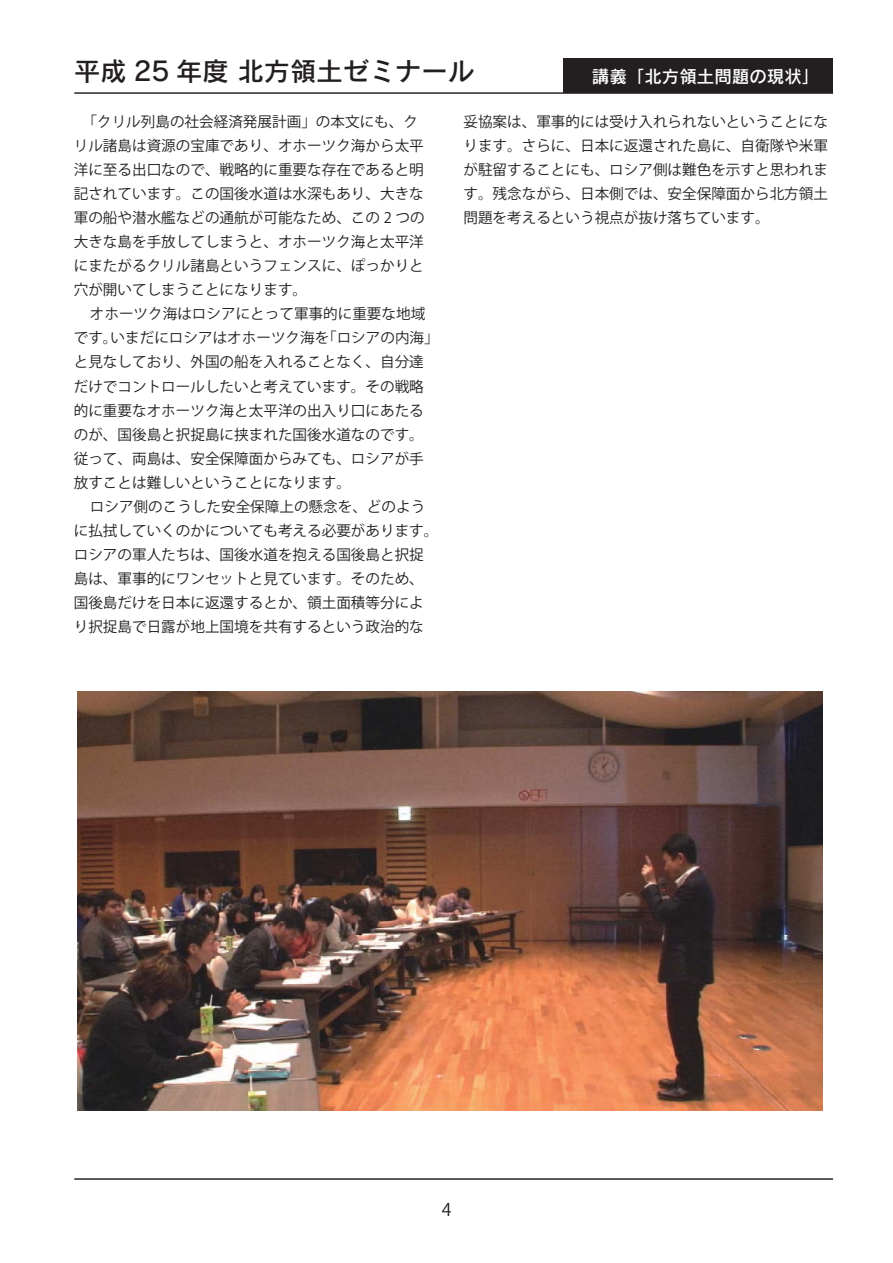
<style>
.page{position:relative;width:893px;height:1263px;background:#fff}
.page>*{position:absolute;margin:0;border:0;box-sizing:border-box;transform-origin:0 0}
.t1{font:26.25px "Rodin CID DB 90 msp RKSJ H";color:#231f20}
.t2{font:17.55px "Rodin CID DB 90 msp RKSJ H";color:#fff}
.t3{font:17.55px "Koz Go Pro Regular 90 msp RKSJ H";color:#231f20}
.t4{font:14.55px/24px "Koz Go Pro Regular 90 msp RKSJ H";color:#231f20}
</style>
<div class="page">
<hr style="left:74px;top:92px;width:759px;height:2px;background:#231f20">
<hr style="left:74px;top:1178px;width:759px;height:2px;background:#231f20">
<img style="left:78px;top:692px;width:744px;height:418px">
<div style="left:563px;top:58px;width:270px;height:35px;background:#231f20"></div>
<h1 class="t1" style="left:74px;top:61px;width:401px">平成 25 年度 北方領土ゼミナール</h1>
<p class="t2" style="left:592px;top:70px;width:229px">講義「北方領土問題の現状」</p>
<p class="t4" style="left:74px;top:111px;width:352px;text-indent:9px">「クリル列島の社会経済発展計画」の本文にも、クリル諸島は資源の宝庫であり、オホーツク海から太平洋に至る出口なので、戦略的に重要な存在であると明記されています。この国後水道は水深もあり、大きな軍の船や潜水艦などの通航が可能なため、この 2 つの大きな島を手放してしまうと、オホーツク海と太平洋にまたがるクリル諸島というフェンスに、ぽっかりと穴が開いてしまうことになります。</p>
<p class="t4" style="left:74px;top:304px;width:366px;text-indent:16px">オホーツク海はロシアにとって軍事的に重要な地域です。いまだにロシアはオホーツク海を「ロシアの内海」と見なしており、外国の船を入れることなく、自分達だけでコントロールしたいと考えています。その戦略的に重要なオホーツク海と太平洋の出入り口にあたるのが、国後島と択捉島に挟まれた国後水道なのです。従って、両島は、安全保障面からみても、ロシアが手放すことは難しいということになります。</p>
<p class="t4" style="left:74px;top:496px;width:366px;text-indent:16px">ロシア側のこうした安全保障上の懸念を、どのように払拭していくのかについても考える必要があります。ロシアの軍人たちは、国後水道を抱える国後島と択捉島は、軍事的にワンセットと見ています。そのため、国後島だけを日本に返還するとか、領土面積等分により択捉島で日露が地上国境を共有するという政治的な</p>
<p class="t4" style="left:463px;top:111px;width:366px;text-align:justify">妥協案は、軍事的には受け入れられないということになります。さらに、日本に返還された島に、自衛隊や米軍が駐留することにも、ロシア側は難色を示すと思われます。残念ながら、日本側では、安全保障面から北方領土問題を考えるという視点が抜け落ちています。</p>
<p class="t3" style="left:441px;top:1202px;width:11px">4</p>
</div>
